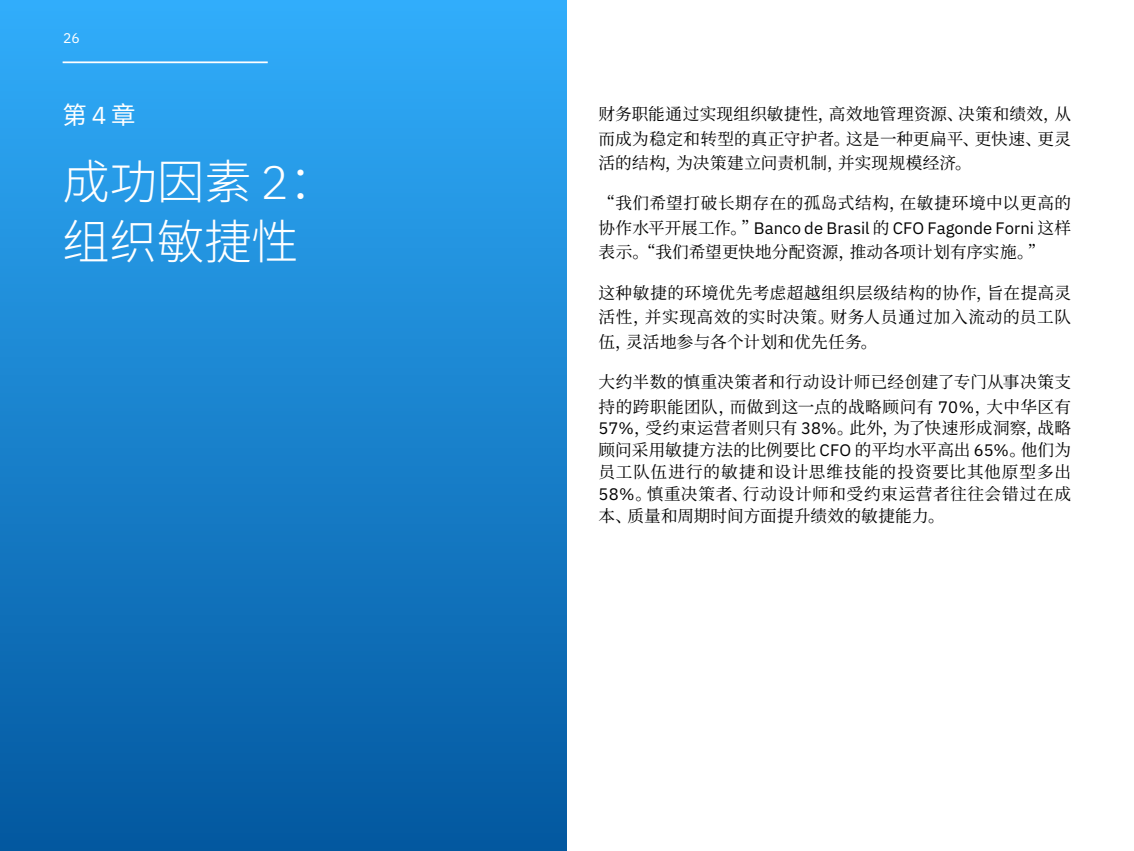
<style>
.page{position:relative;width:1134px;height:851px;background:#fff}
.page>*{position:absolute;margin:0;border:0;box-sizing:border-box;transform-origin:0 0}
.t1{font:300 47.25px/59.5px "Noto Sans CJ Ksc";color:#fff}
.t2{font:24.5px "Noto Sans CJ Ksc";color:#fff}
.t3{font:16.62px/24.5px "Noto Serif CJ Ksc";letter-spacing:.025em;color:#000;text-align:justify}
.t4{font:16.62px "IBM Plex Sans";letter-spacing:.005em;color:#000}
.t5{font:16.62px "Noto Serif CJ Ksc";letter-spacing:.005em;color:#000}
.t6{font:14px "IBM Plex Sans";color:#fff}
.s1{font-family:"IBM Plex Sans"}
.s2{font-family:"Noto Serif CJ Ksc"}
</style>
<div class="page">
<div style="left:0;top:0;width:567px;height:850px;background:linear-gradient(to bottom,#31aefb,#03589f)"></div>
<hr style="left:63px;top:61px;width:205px;height:2px;background:#fff">
<p class="t6" style="left:63px;top:27px;width:18px">26</p>
<h2 class="t2" style="left:63px;top:101px;width:75px">第 <span class="s1">4</span> 章</h2>
<h1 class="t1" style="left:63px;top:153px;width:275px">成功因素 <span class="s1">2</span>：组织敏捷性</h1>
<p class="t3" style="left:598px;top:102px;width:474px">财务职能通过实现组织敏捷性，高效地管理资源、决策和绩效，从而成为稳定和转型的真正守护者。这是一种更扁平、更快速、更灵活的结构，为决策建立问责机制，并实现规模经济。</p>
<p class="t3" style="left:598px;top:191px;width:474px">“我们希望打破长期存在的孤岛式结构，在敏捷环境中以更高的</p>
<p class="t4" style="left:598px;top:215px;width:474px"><span class="s2">协作水平开展工作。”</span>Banco de Brasil <span class="s2">的</span> CFO Fagonde Forni <span class="s2">这样</span></p>
<p class="t5" style="left:598px;top:243px;width:447px">表示。“我们希望更快地分配资源，推动各项计划有序实施。”</p>
<p class="t3" style="left:598px;top:281px;width:474px">这种敏捷的环境优先考虑超越组织层级结构的协作，旨在提高灵活性，并实现高效的实时决策。财务人员通过加入流动的员工队伍，灵活地参与各个计划和优先任务。</p>
<p class="t3" style="left:598px;top:370px;width:474px">大约半数的慎重决策者和行动设计师已经创建了专门从事决策支持的跨职能团队，而做到这一点的战略顾问有 <span class="s1">70%</span>，大中华区有</p>
<p class="t3" style="left:598px;top:417px;width:474px;line-height:21.9px"><span class="s1">57%</span>，受约束运营者则只有 <span class="s1">38%</span>。此外，为了快速形成洞察，战略顾问采用敏捷方法的比例要比 <span class="s1">CFO</span> 的平均水平高出 <span class="s1">65%</span>。他们为员工队伍进行的敏捷和设计思维技能的投资要比其他原型多出<span class="s1">58%</span>。慎重决策者、行动设计师和受约束运营者往往会错过在成本、质量和周期时间方面提升绩效的敏捷能力。</p>
</div>
